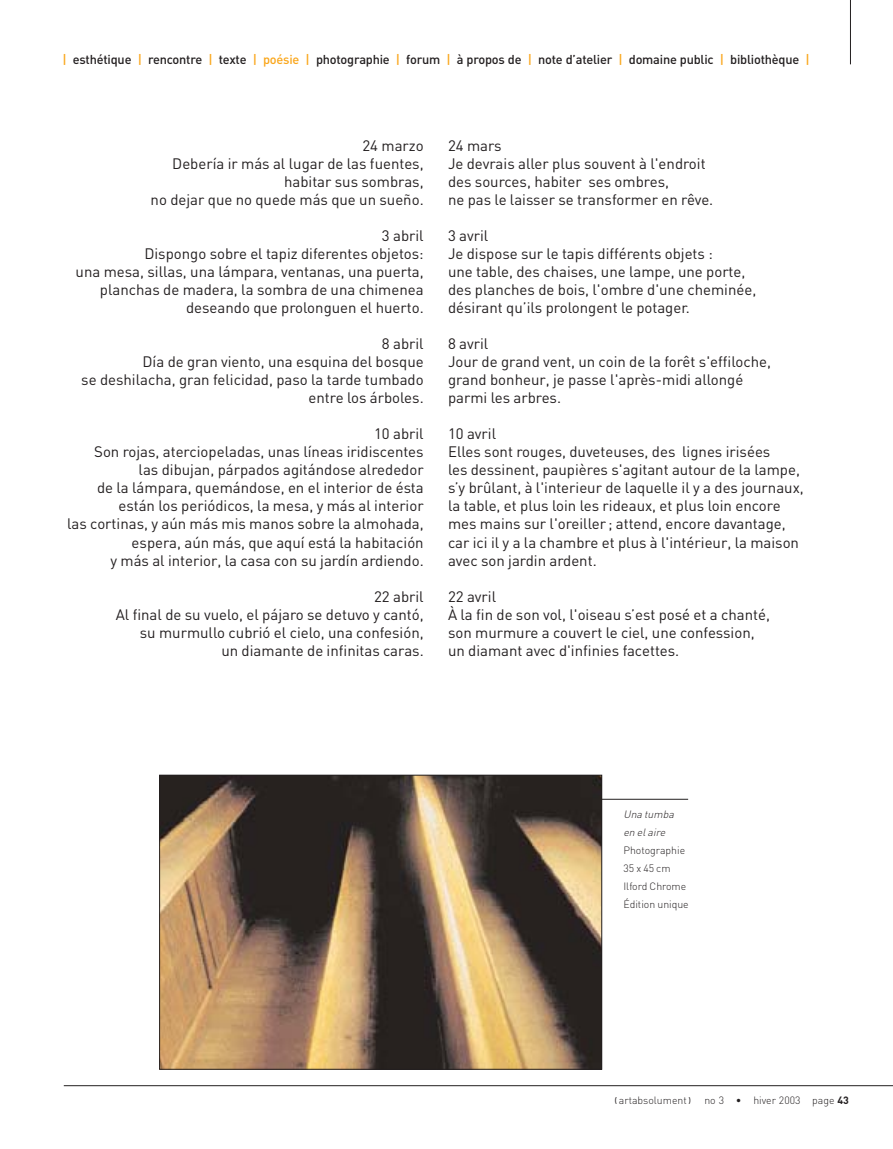
<style>
.page{position:relative;width:893px;height:1149px;background:#fff}
.page>*{position:absolute;margin:0;border:0;box-sizing:border-box;transform-origin:0 0}
.t1{font:15px/18px "DIN";color:#231f20;text-align:right}
.t2{font:500 12.75px "DIN";letter-spacing:-.015em;color:#231f20}
.t3{font:300 10.5px/18px "DIN";color:#231f20}
.t4{font:italic 300 10.5px/18px "DIN";color:#231f20}
.s1{color:#faa61a}
.s2{font-family:"Isonorm 3098 Monospaced";font-weight:400}
.s3{font-weight:700}
</style>
<div class="page">
<hr style="left:850px;top:1px;width:1px;height:63px;background:#231f20">
<hr style="left:64px;top:1085px;width:829px;height:1px;background:#231f20">
<hr style="left:544px;top:798px;width:144px;height:1px;background:#231f20">
<img style="left:161px;top:776px;width:439px;height:291px">
<div style="left:159px;top:774px;width:443px;height:295px;border:1px solid #231f20"></div>
<p class="t2" style="left:63px;top:55px;width:749px"><span class="s1">|</span> esthétique <span class="s1">|</span> rencontre <span class="s1">|</span> texte <span class="s1">| poésie |</span> photographie <span class="s1">|</span> forum <span class="s1">|</span> à propos de <span class="s1">|</span> note d’atelier <span class="s1">|</span> domaine public <span class="s1">|</span> bibliothèque <span class="s1">|</span></p>
<p class="t1" style="left:151px;top:138px;width:275px">24 marzo<br>Debería ir más al lugar de las fuentes, habitar sus sombras,<br>no dejar que no quede más que un sueño.</p>
<p class="t1" style="left:76px;top:228px;width:350px">3 abril<br>Dispongo sobre el tapiz diferentes objetos:<br>una mesa, sillas, una lámpara, ventanas, una puerta, planchas de madera, la sombra de una chimenea deseando que prolonguen el huerto.</p>
<p class="t1" style="left:81px;top:336px;width:344px">8 abril<br>Día de gran viento, una esquina del bosque<br>se deshilacha, gran felicidad, paso la tarde tumbado entre los árboles.</p>
<p class="t1" style="left:67px;top:426px;width:358px">10 abril<br>Son rojas, aterciopeladas, unas líneas iridiscentes<br>las dibujan, párpados agitándose alrededor<br>de la lámpara, quemándose, en el interior de ésta están los periódicos, la mesa, y más al interior<br>las cortinas, y aún más mis manos sobre la almohada, espera, aún más, que aquí está la habitación<br>y más al interior, la casa con su jardín ardiendo.</p>
<p class="t1" style="left:116px;top:588px;width:309px">22 abril<br>Al final de su vuelo, el pájaro se detuvo y cantó, su murmullo cubrió el cielo, una confesión,<br>un diamante de infinitas caras.</p>
<p class="t1" style="left:448px;top:138px;width:267px;text-align:left">24 mars<br>Je devrais aller plus souvent à l'endroit des sources, habiter ses ombres,<br>ne pas le laisser se transformer en rêve.</p>
<p class="t1" style="left:448px;top:228px;width:310px;text-align:left">3 avril<br>Je dispose sur le tapis différents objets :<br>une table, des chaises, une lampe, une porte, des planches de bois, l'ombre d'une cheminée, désirant qu’ils prolongent le potager.</p>
<p class="t1" style="left:448px;top:336px;width:325px;text-align:left">8 avril<br>Jour de grand vent, un coin de la forêt s'effiloche, grand bonheur, je passe l'après-midi allongé parmi les arbres.</p>
<p class="t1" style="left:448px;top:426px;width:357px;text-align:left">10 avril<br>Elles sont rouges, duveteuses, des lignes irisées<br>les dessinent, paupières s'agitant autour de la lampe, s’y brûlant, à l'interieur de laquelle il y a des journaux, la table, et plus loin les rideaux, et plus loin encore mes mains sur l'oreiller ; attend, encore davantage, car ici il y a la chambre et plus à l'intérieur, la maison avec son jardin ardent.</p>
<p class="t1" style="left:448px;top:588px;width:324px;text-align:left">22 avril<br>À la fin de son vol, l'oiseau s’est posé et a chanté, son murmure a couvert le ciel, une confession, un diamant avec d'infinies facettes.</p>
<p class="t4" style="left:623px;top:806px;width:54px">Una tumba en elaire</p>
<p class="t3" style="left:623px;top:842px;width:67px">Photographie<br>35 x 45 cm<br>Ilford Chrome<br>Édition unique</p>
<p class="t3" style="left:613px;top:1092px;width:237px"><span class="s2">(</span>artabsolument<span class="s2">)</span> no 3 • hiver 2003 page <span class="s3">43</span></p>
</div>
